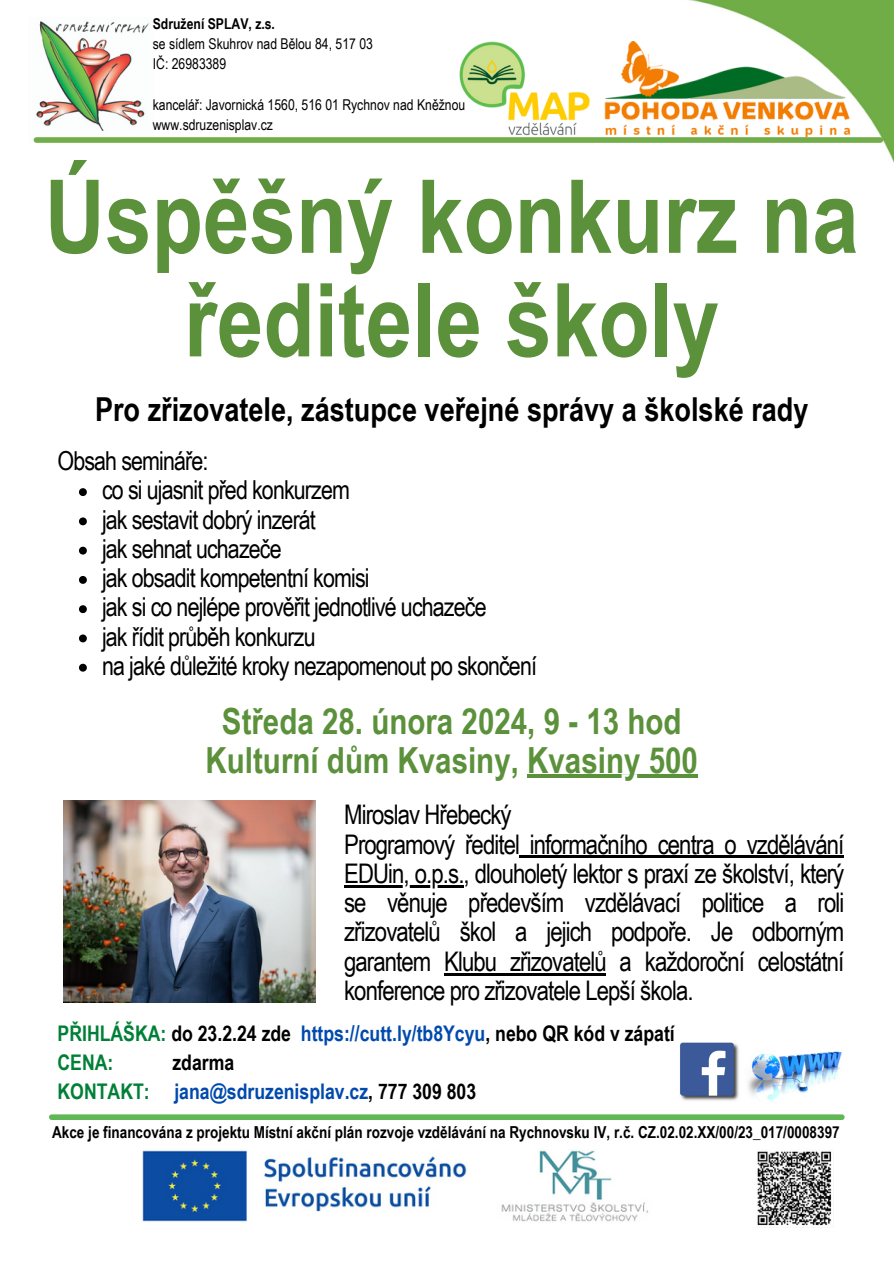
<style>
.page{position:relative;width:894px;height:1264px;background:#fff}
.page>*{position:absolute;margin:0;border:0;box-sizing:border-box;transform-origin:0 0}
.t1{font:700 102px/103.5px "Arial Narrow";color:#5c913b;text-align:center}
.t2{font:700 36px/38.2px "Arial Narrow";color:#5c913b;text-align:center}
.t3{font:700 33px "Arial Narrow";color:#000}
.t4{font:27px/29.2px "Arial Narrow";letter-spacing:-.035em;color:#000}
.t5{font:26.1px "Arial Narrow";letter-spacing:-.035em;color:#000}
.t6{font:700 21.6px/29.2px "Arial Narrow";color:#000}
.t7{font:700 21.6px/29.2px "Arial Narrow";color:#004aad}
.t8{font:700 16.5px "Arial Narrow";color:#000}
.t9{font:14.85px "Arial Narrow";color:#000}
.t10{font:700 14.85px "Arial Narrow";color:#000}
.s1{color:#008037}
.s2{color:#004aad}
.s3{color:#000}
</style>
<div class="page">
<img style="left:630px;top:0;width:263px;height:161px">
<img style="left:757px;top:1151px;width:75px;height:75px">
<div style="left:52px;top:1114px;width:789px;height:5px;background:#60b755"></div>
<img style="left:33px;top:21px;width:116px;height:121px">
<div style="left:36px;top:137px;width:844px;height:6px;background:#71ad48"></div>
<img style="left:680px;top:1042px;width:59px;height:59px">
<img style="left:748px;top:1051px;width:94px;height:51px">
<img style="left:451px;top:41px;width:144px;height:97px">
<img style="left:604px;top:42px;width:249px;height:95px">
<img style="left:142px;top:1150px;width:507px;height:72px">
<svg style="left:79px;top:488px;width:8px;height:8px"></svg>
<svg style="left:79px;top:517px;width:8px;height:8px"></svg>
<svg style="left:79px;top:546px;width:8px;height:8px"></svg>
<svg style="left:79px;top:576px;width:8px;height:8px"></svg>
<svg style="left:79px;top:605px;width:8px;height:8px"></svg>
<svg style="left:79px;top:634px;width:8px;height:8px"></svg>
<svg style="left:79px;top:663px;width:8px;height:8px"></svg>
<hr style="left:527px;top:774px;width:170px;height:4px;background:#5c913b">
<hr style="left:519px;top:855px;width:324px;height:3px;background:#000">
<hr style="left:344px;top:885px;width:119px;height:2px;background:#000">
<hr style="left:444px;top:972px;width:161px;height:3px;background:#000">
<img style="left:63px;top:800px;width:252px;height:202px">
<p class="t10" style="left:153px;top:15px;width:124px">Sdružení SPLAV, z.s.</p>
<p class="t9" style="left:153px;top:35px;width:221px">se sídlem Skuhrov nad Bělou 84, 517 03</p>
<h2 class="t9" style="left:153px;top:55px;width:75px">IČ: 26983389</h2>
<p class="t9" style="left:153px;top:96px;width:314px">kancelář: Javornická 1560, 516 01 Rychnov nad Kněžnou</p>
<h3 class="t9" style="left:153px;top:116px;width:122px">www.sdruzenisplav.cz</h3>
<h4 class="t1" style="left:45px;top:164px;width:815px">Úspěšný konkurz na ředitele školy</h4>
<p class="t3" style="left:95px;top:390px;width:714px">Pro zřizovatele, zástupce veřejné správy a školské rady</p>
<h1 class="t5" style="left:58px;top:446px;width:152px">Obsah semináře:</h1>
<h2 class="t5" style="left:102px;top:475px;width:249px">co si ujasnit před konkurzem</h2>
<h3 class="t5" style="left:102px;top:504px;width:215px">jak sestavit dobrý inzerát</h3>
<p class="t5" style="left:102px;top:533px;width:181px">jak sehnat uchazeče</p>
<p class="t5" style="left:102px;top:563px;width:269px">jak obsadit kompetentní komisi</p>
<p class="t5" style="left:102px;top:592px;width:386px">jak si co nejlépe prověřit jednotlivé uchazeče</p>
<p class="t5" style="left:102px;top:621px;width:215px">jak řídit průběh konkurzu</p>
<p class="t5" style="left:102px;top:650px;width:436px">na jaké důležité kroky nezapomenout po skončení</p>
<p class="t2" style="left:205px;top:702px;width:493px">Středa 28. února 2024, 9 - 13 hod<br>Kulturní dům Kvasiny, Kvasiny 500</p>
<h5 class="t4" style="left:344px;top:800px;width:501px">Miroslav Hřebecký<br>Programový ředitel informačního centra o vzdělávání</h5>
<p class="t4" style="left:344px;top:858px;width:501px;text-align:justify">EDUin, o.p.s., dlouholetý lektor s praxí ze školství, který se věnuje především vzdělávací politice a roli zřizovatelů škol a jejich podpoře. Je odborným garantem Klubu zřizovatelů a každoroční celostátní konference pro zřizovatele Lepší škola.</p>
<p class="t6" style="left:58px;top:1018px;width:618px"><span class="s1">PŘIHLÁŠKA:</span> do 23.2.24 zde <span class="s2">https://cutt.ly/tb8Ycyu</span>, nebo QR kód v zápatí<br><span class="s1">CENA:</span></p>
<p class="t7" style="left:58px;top:1047px;width:420px;text-indent:115px"><span class="s3">zdarma<br></span><span class="s1">KONTAKT:</span> jana@sdruzenisplav.cz<span class="s3">, 777 309 803</span></p>
<p class="t8" style="left:52px;top:1122px;width:788px">Akce je financována z projektu Místní akční plán rozvoje vzdělávání na Rychnovsku IV, r.č. CZ.02.02.XX/00/23_017/0008397</p>
</div>
